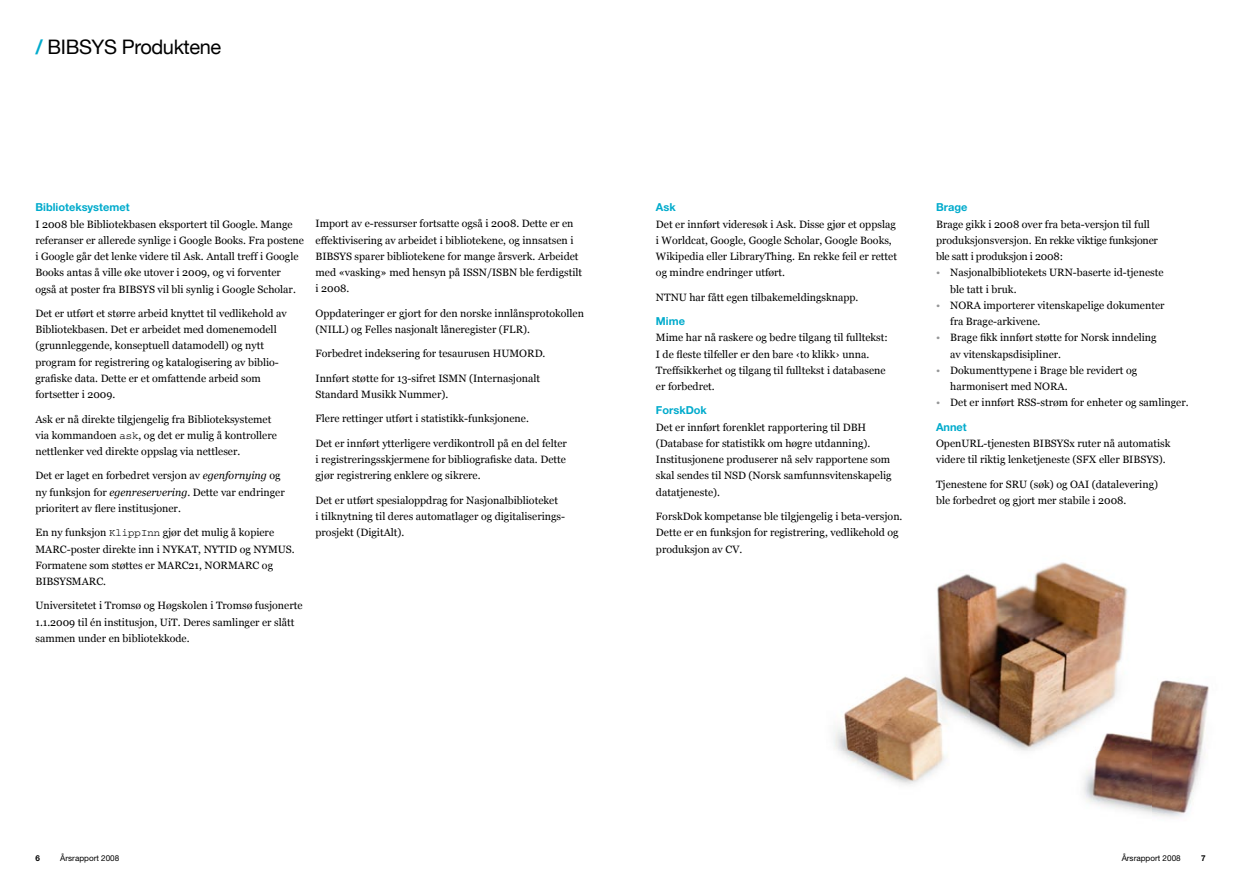
<style>
.page{position:relative;width:1241px;height:886px;background:#fff}
.page>*{position:absolute;margin:0;border:0;box-sizing:border-box;transform-origin:0 0}
.t1{font:20px "Helvetica Neue";letter-spacing:-.02em;color:#000}
.t2{font:700 11px "Helvetica Neue";color:#00abcc}
.t3{font:10.62px/16.2px "Georgia";color:#000}
.t4{font:8.12px "Helvetica Neue";color:#000}
.t5{font:700 8.12px "Helvetica Neue";color:#000}
.s1{font-weight:700;color:#00abcc}
.s2{font-family:"Courier"}
.s3{font-style:italic}
.s4{color:#959697}
</style>
<div class="page">
<img style="left:833px;top:562px;width:376px;height:256px">
<h1 class="t1" style="left:35px;top:35px;width:187px"><span class="s1">/</span> BIBSYS Produktene</h1>
<p class="t2" style="left:35px;top:201px;width:96px">Biblioteksystemet</p>
<p class="t3" style="left:35px;top:216px;width:270px">I 2008 ble Bibliotekbasen eksportert til Google. Mange referanser er allerede synlige i Google Books. Fra postene i Google går det lenke videre til Ask. Antall treff i Google Books antas å ville øke utover i 2009, og vi forventer også at poster fra BIBSYS vil bli synlig i Google Scholar.</p>
<p class="t3" style="left:35px;top:305px;width:253px">Det er utført et større arbeid knyttet til vedlikehold av Bibliotekbasen. Det er arbeidet med domenemodell (grunnleggende, konseptuell datamodell) og nytt program for registrering og katalogisering av biblio&shy;grafiske data. Dette er et omfattende arbeid som fortsetter i 2009.</p>
<p class="t3" style="left:35px;top:411px;width:243px">Ask er nå direkte tilgjengelig fra Biblioteksystemet via kommandoen <span class="s2">ask</span>, og det er mulig å kontrollere nettlenker ved direkte oppslag via nettleser.</p>
<p class="t3" style="left:35px;top:468px;width:251px">Det er laget en forbedret versjon av <span class="s3">egenfornying</span> og ny funksjon for <span class="s3">egenreservering</span>. Dette var endringer prioritert av flere institusjoner.</p>
<p class="t3" style="left:35px;top:525px;width:261px">En ny funksjon <span class="s2">KlippInn</span> gjør det mulig å kopiere MARC-poster direkte inn i NYKAT, NYTID og NYMUS.<br>Formatene som støttes er MARC21, NORMARC og BIBSYSMARC.</p>
<p class="t3" style="left:35px;top:598px;width:268px">Universitetet i Tromsø og Høgskolen i Tromsø fusjonerte<br>1.1.2009 til én institusjon, UiT. Deres samlinger er slått sammen under en bibliotekkode.</p>
<p class="t3" style="left:315px;top:216px;width:268px">Import av e-ressurser fortsatte også i 2008. Dette er en effektivisering av arbeidet i bibliotekene, og innsatsen i BIBSYS sparer bibliotekene for mange årsverk. Arbeidet med «vasking» med hensyn på ISSN/ISBN ble ferdigstilt i 2008.</p>
<p class="t3" style="left:315px;top:305px;width:270px">Oppdateringer er gjort for den norske innlånsprotokollen (NILL) og Felles nasjonalt låneregister (FLR).</p>
<p class="t3" style="left:315px;top:346px;width:231px">Forbedret indeksering for tesaurusen HUMORD.</p>
<p class="t3" style="left:315px;top:370px;width:226px">Innført støtte for 13-sifret ISMN (Internasjonalt<br>Standard Musikk Nummer).</p>
<p class="t3" style="left:315px;top:411px;width:215px">Flere rettinger utført i statistikk-funksjonene.</p>
<p class="t3" style="left:315px;top:435px;width:253px;text-align:justify">Det er innført ytterligere verdikontroll på en del felter i registreringsskjermene for bibliografiske data. Dette gjør registrering enklere og sikrere.</p>
<p class="t3" style="left:315px;top:492px;width:251px">Det er utført spesialoppdrag for Nasjonalbiblioteket<br>i tilknytning til deres automatlager og digitaliserings&shy;prosjekt (DigitAlt).</p>
<p class="t2" style="left:656px;top:201px;width:21px">Ask</p>
<p class="t3" style="left:656px;top:216px;width:242px">Det er innført videresøk i Ask. Disse gjør et oppslag i Worldcat, Google, Google Scholar, Google Books, Wikipedia eller LibraryThing. En rekke feil er rettet og mindre endringer utført.</p>
<p class="t3" style="left:656px;top:289px;width:204px">NTNU har fått egen tilbakemeldingsknapp.</p>
<p class="t2" style="left:656px;top:314px;width:31px">Mime</p>
<p class="t3" style="left:656px;top:330px;width:233px">Mime har nå raskere og bedre tilgang til fulltekst:<br>I de fleste tilfeller er den bare ‹to klikk› unna.<br>Treffsikkerhet og tilgang til fulltekst i databasene er forbedret.</p>
<p class="t2" style="left:656px;top:404px;width:52px">ForskDok</p>
<p class="t3" style="left:656px;top:419px;width:237px">Det er innført forenklet rapportering til DBH (Database for statistikk om høgre utdanning).<br>Institu sjonene produserer nå selv rapportene som skal sendes til NSD (Norsk samfunnsvitenskapelig datatjeneste).</p>
<p class="t3" style="left:656px;top:508px;width:248px">ForskDok kompetanse ble tilgjengelig i beta-versjon.<br>Dette er en funksjon for registrering, vedlikehold og produksjon av CV.</p>
<p class="t2" style="left:935px;top:201px;width:33px">Brage</p>
<p class="t3" style="left:935px;top:216px;width:223px">Brage gikk i 2008 over fra beta-versjon til full produksjonsversjon. En rekke viktige funksjoner ble satt i produksjon i 2008:</p>
<p class="t3" style="left:950px;top:265px;width:215px;text-indent:-14px"><span class="s4">•</span> Nasjonalbibliotekets URN-baserte id-tjeneste ble tatt i bruk.</p>
<p class="t3" style="left:950px;top:297px;width:216px;text-indent:-14px"><span class="s4">•</span> NORA importerer vitenskapelige dokumenter fra Brage-arkivene.</p>
<p class="t3" style="left:950px;top:330px;width:208px;text-indent:-14px"><span class="s4">•</span> Brage fikk innført støtte for Norsk inndeling av vitenskapsdisipliner.</p>
<p class="t3" style="left:950px;top:362px;width:188px;text-indent:-14px"><span class="s4">•</span> Dokumenttypene i Brage ble revidert og harmonisert med NORA.</p>
<p class="t3" style="left:935px;top:395px;width:254px"><span class="s4">•</span> Det er innført RSS-strøm for enheter og samlinger.</p>
<p class="t2" style="left:935px;top:420px;width:32px">Annet</p>
<p class="t3" style="left:935px;top:435px;width:236px">OpenURL-tjenesten BIBSYSx ruter nå automatisk videre til riktig lenketjeneste (SFX eller BIBSYS).</p>
<p class="t3" style="left:935px;top:476px;width:223px">Tjenestene for SRU (søk) og OAI (datalevering) ble forbedret og gjort mer stabile i 2008.</p>
<p class="t5" style="left:35px;top:853px;width:6px">6</p>
<p class="t4" style="left:60px;top:854px;width:60px">Årsrapport 2008</p>
<p class="t4" style="left:1121px;top:854px;width:60px">Årsrapport 2008</p>
<p class="t5" style="left:1200px;top:853px;width:6px">7</p>
</div>
